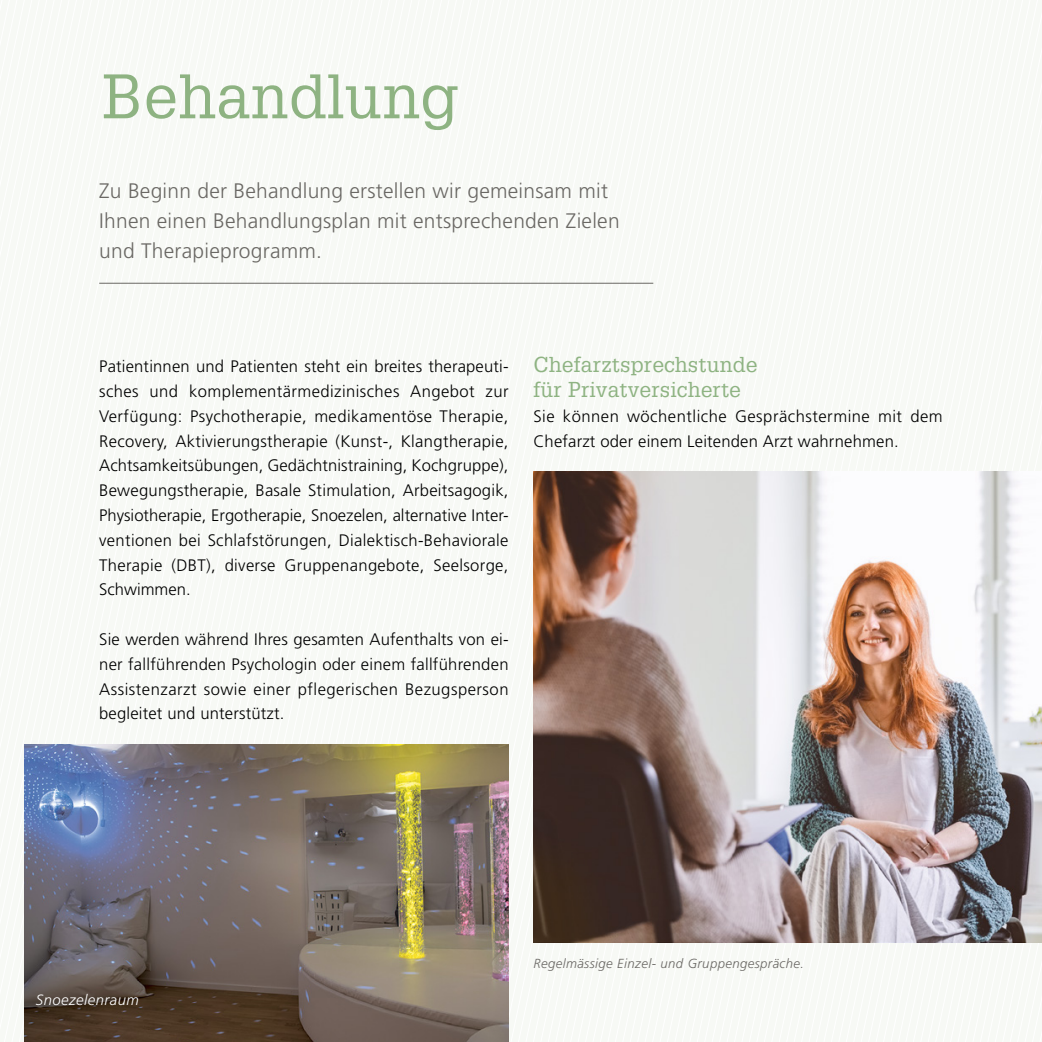
<style>
.page{position:relative;width:1042px;height:1042px;background:#fff}
.page>*{position:absolute;margin:0;border:0;box-sizing:border-box;transform-origin:0 0}
.t1{font:61.25px "Glypha LT Pro";letter-spacing:.01em;color:#8eb382}
.t2{font:300 21px/29.8px "Frutiger LT Std";letter-spacing:.01em;color:#6a6864}
.t3{font:21px/24.8px "Glypha LT Pro";letter-spacing:.01em;color:#8eb382}
.t4{font:300 16.62px/24.8px "Frutiger LT Std";letter-spacing:.02em;color:#000;text-align:justify}
.t5{font:italic 300 14.88px "Frutiger LT Std";letter-spacing:.03em;color:#fff}
.t6{font:italic 300 13.12px "Frutiger LT Std";letter-spacing:.03em;color:#6a6864}
</style>
<div class="page">
<img style="left:25px;top:744px;width:483px;height:298px">
<img style="left:533px;top:471px;width:509px;height:472px">
<hr style="left:99px;top:283px;width:554px;height:1px;background:#6a6864">
<h1 class="t1" style="left:102px;top:59px;width:358px">Behandlung</h1>
<p class="t2" style="left:99px;top:177px;width:522px">Zu Beginn der Behandlung erstellen wir gemeinsam mit<br>Ihnen einen Behandlungsplan mit entsprechenden Zielen und Therapieprogramm.</p>
<p class="t4" style="left:99px;top:354px;width:411px">Patientinnen und Patienten steht ein breites therapeuti&shy;sches und komplementärmedizinisches Angebot zur Verfügung: Psychotherapie, medikamentöse Therapie, Recovery, Aktivierungstherapie (Kunst-, Klangtherapie, Achtsamkeitsübungen, Gedächtnistraining, Kochgruppe), Bewegungstherapie, Basale Stimulation, Arbeitsagogik, Physiotherapie, Ergotherapie, Snoezelen, alternative Inter&shy;ventionen bei Schlafstörungen, Dialektisch-Behaviorale Therapie (DBT), diverse Gruppenangebote, Seelsorge, Schwimmen.</p>
<p class="t4" style="left:99px;top:627px;width:411px">Sie werden während Ihres gesamten Aufenthalts von ei&shy;ner fallführenden Psychologin oder einem fallführenden Assistenzarzt sowie einer pflegerischen Bezugsperson begleitet und unterstützt.</p>
<p class="t3" style="left:533px;top:352px;width:226px">Chefarztsprechstunde für Privatversicherte</p>
<p class="t4" style="left:533px;top:404px;width:411px">Sie können wöchentliche Gesprächstermine mit dem<br>Chefarzt oder einem Leitenden Arzt wahrnehmen.</p>
<p class="t5" style="left:36px;top:991px;width:104px">Snoezelenraum</p>
<p class="t6" style="left:533px;top:955px;width:272px">Regelmässige Einzel- und Gruppengespräche.</p>
</div>
